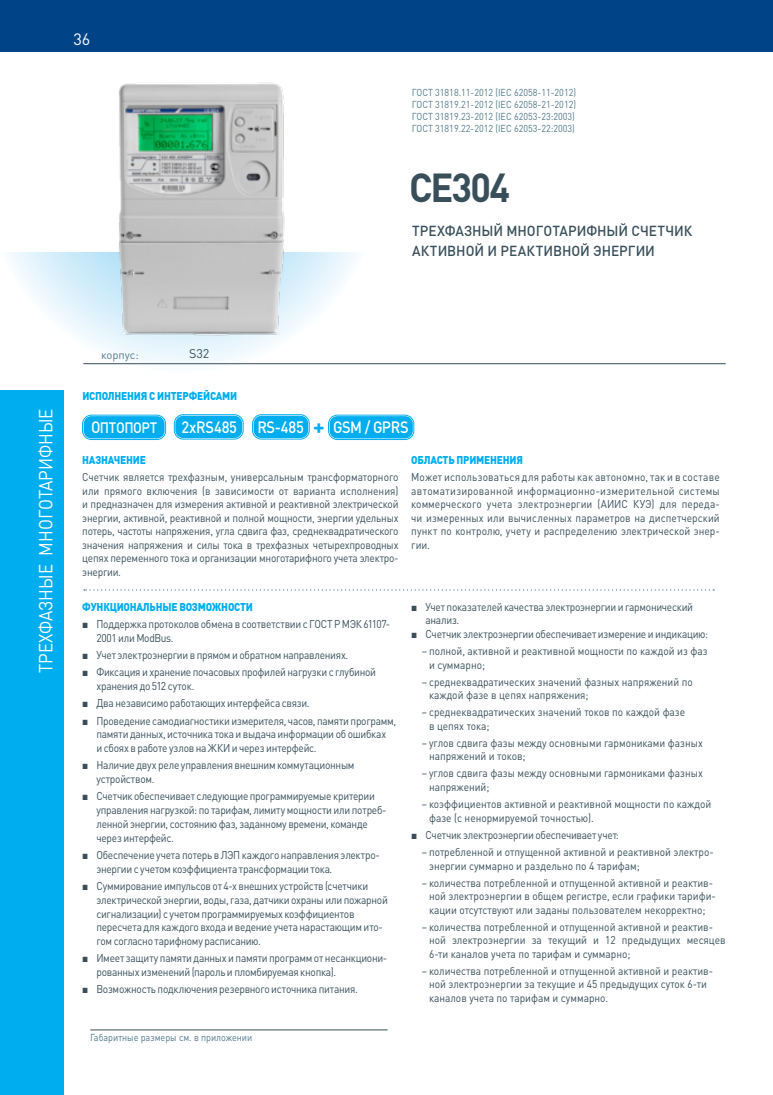
<style>
.page{position:relative;width:773px;height:1095px;background:#fff}
.page>*{position:absolute;margin:0;border:0;box-sizing:border-box;transform-origin:0 0}
.t1{font:700 40px "DIN Pro";letter-spacing:-.05em;color:#384f5a;scale:.95 1}
.t2{font:18.75px "DIN Pro";color:#fff;scale:.9 1}
.t3{font:500 16.25px "DIN Pro";letter-spacing:-.02em;color:#fff;scale:.9 1}
.t4{font:16.25px "DIN Pro";color:#fff}
.t5{font:500 15px "DIN Pro";letter-spacing:-.03em;color:#fff;scale:.9 1}
.t6{font:500 14.38px/20px "DIN Pro";color:#384f5a;scale:.95 1}
.t7{font:12.5px "DIN Pro";color:#384f5a}
.t8{font:11.25px/13.5px "DIN Pro";letter-spacing:-.015em;color:#384f5a;scale:.9 1}
.t9{font:900 11.25px "DIN Pro";letter-spacing:-.02em;color:#00aeef;scale:.9 1}
.t10{font:11.25px "DIN Pro";color:#51798b}
.t11{font:10px/12px "DIN Pro";color:#51798b;text-align:justify;scale:.9 1}
.s1{font-size:16.25px}
.s2{font-weight:700;font-size:21.25px;color:#00aeef}
.s3{font-family:"Arial"}
</style>
<div class="page">
<div style="left:0;top:0;width:772px;height:51px;background:#004387"></div>
<div style="left:0;top:390px;width:64px;height:704px;background:#00aeef"></div>
<svg style="left:9px;top:252px;width:423px;height:113px"></svg>
<hr style="left:83px;top:363px;width:642px;height:1px;background:#384f5a">
<hr style="left:90px;top:1030px;width:297px;height:1px;background:#384f5a">
<div style="left:84px;top:416px;width:80px;height:22px;background:#00aeef;border-radius:8px"></div>
<div style="left:82px;top:415px;width:84px;height:25px;border:1px solid #00aeef;border-radius:9px"></div>
<div style="left:84px;top:417px;width:80px;height:21px;border:1px solid #00aeef;border-radius:7px"></div>
<div style="left:175px;top:416px;width:67px;height:22px;background:#00aeef;border-radius:8px"></div>
<div style="left:174px;top:414px;width:69px;height:25px;border:1px solid #00aeef;border-radius:9px"></div>
<div style="left:176px;top:417px;width:65px;height:20px;border:1px solid #00aeef;border-radius:7px"></div>
<svg style="left:84px;top:589px;width:630px;height:2px"></svg>
<div style="left:329px;top:416px;width:83px;height:22px;background:#00aeef;border-radius:8px"></div>
<div style="left:328px;top:415px;width:86px;height:25px;border:1px solid #00aeef;border-radius:9px"></div>
<div style="left:330px;top:417px;width:82px;height:21px;border:1px solid #00aeef;border-radius:7px"></div>
<img style="left:101px;top:82px;width:193px;height:270px">
<div style="left:253px;top:416px;width:55px;height:22px;background:#00aeef;border-radius:8px"></div>
<div style="left:252px;top:414px;width:57px;height:25px;border:1px solid #00aeef;border-radius:9px"></div>
<div style="left:254px;top:417px;width:53px;height:20px;border:1px solid #00aeef;border-radius:7px"></div>
<h3 class="t4" style="left:73px;top:28px;width:18px">36</h3>
<p class="t11" style="left:411px;top:86px;width:184px">ГОСТ 31818.11-2012 (IEC 62058-11-2012)<br>ГОСТ 31819.21-2012 (IEC 62058-21-2012)<br>ГОСТ 31819.23-2012 (IEC 62053-23:2003)<br>ГОСТ 31819.22-2012 (IEC 62053-22:2003)</p>
<h1 class="t1" style="left:409px;top:161px;width:107px">СЕ304</h1>
<p class="t6" style="left:412px;top:221px;width:296px">ТРЕХФАЗНЫЙ МНОГОТАРИФНЫЙ СЧЕТЧИК<br>АКТИВНОЙ И РЕАКТИВНОЙ ЭНЕРГИИ</p>
<h2 class="t2" style="left:33px;top:673px;width:296px;rotate:-90deg">ТРЕХФАЗНЫЕ МНОГОТАРИФНЫЕ</h2>
<p class="t10" style="left:101px;top:347px;width:39px">корпус:</p>
<p class="t7" style="left:189px;top:345px;width:22px">S32</p>
<p class="t9" style="left:82px;top:388px;width:174px">ИСПОЛНЕНИЯ С ИНТЕРФЕЙСАМИ</p>
<h3 class="t5" style="left:91px;top:417px;width:75px"><span class="s1">О</span>ПТОПОРТ</h3>
<h3 class="t3" style="left:181px;top:416px;width:254px">2хRS485 RS-485 <span class="s2">+</span> GSM / GPRS</h3>
<p class="t9" style="left:82px;top:452px;width:72px">НАЗНАЧЕНИЕ</p>
<p class="t8" style="left:82px;top:470px;width:353px;text-align:justify">Счетчик является трехфазным, универсальным трансформаторного или прямого включения (в зависимости от варианта исполнения) и предназначен для измерения активной и реактивной электрической энергии, активной, реактивной и полной мощности, энергии удельных потерь, частоты напряжения, угла сдвига фаз, среднеквадратического значения напряжения и силы тока в трехфазных четырехпроводных цепях переменного тока и организации многотарифного учета электро&shy;энергии.</p>
<p class="t9" style="left:82px;top:599px;width:191px">ФУНКЦИОНАЛЬНЫЕ ВОЗМОЖНОСТИ</p>
<p class="t8" style="left:96px;top:616px;width:328px;text-indent:-14px"><span class="s3">■</span> Поддержка протоколов обмена в соответствии с ГОСТ Р МЭК 61107-<br>2001 или ModBus.</p>
<p class="t8" style="left:82px;top:648px;width:297px"><span class="s3">■</span> Учет электроэнергии в прямом и обратном направлениях.</p>
<p class="t8" style="left:96px;top:665px;width:312px;text-indent:-14px"><span class="s3">■</span> Фиксация и хранение почасовых профилей нагрузки с глубиной хранения до 512 суток.</p>
<p class="t8" style="left:82px;top:696px;width:254px"><span class="s3">■</span> Два независимо работающих интерфейса связи.</p>
<p class="t8" style="left:96px;top:713px;width:334px;text-indent:-14px"><span class="s3">■</span> Проведение самодиагностики измерителя, часов, памяти программ, памяти данных, источника тока и выдача информации об ошибках<br>и сбоях в работе узлов на ЖКИ и через интерфейс.</p>
<p class="t8" style="left:96px;top:758px;width:288px;text-indent:-14px"><span class="s3">■</span> Наличие двух реле управления внешним коммутационным устройством.</p>
<p class="t8" style="left:96px;top:789px;width:324px;text-indent:-14px"><span class="s3">■</span> Счетчик обеспечивает следующие программируемые критерии управления нагрузкой: по тарифам, лимиту мощности или потреб&shy;ленной энергии, состоянию фаз, заданному времени, команде через интерфейс.</p>
<p class="t8" style="left:96px;top:848px;width:316px;text-indent:-14px"><span class="s3">■</span> Обеспечение учета потерь в ЛЭП каждого направления электро&shy;энергии с учетом коэффициента трансформации тока.</p>
<p class="t8" style="left:96px;top:879px;width:325px;text-indent:-14px"><span class="s3">■</span> Суммирование импульсов от 4-х внешних устройств (счетчики электрической энергии, воды, газа, датчики охраны или пожарной сигнализации) с учетом программируемых коэффициентов пересчета для каждого входа и ведение учета нарастающим ито&shy;гом согласно тарифному расписанию.</p>
<p class="t8" style="left:96px;top:951px;width:324px;text-indent:-14px"><span class="s3">■</span> Имеет защиту памяти данных и памяти программ от несанкциони&shy;рованных изменений (пароль и пломбируемая кнопка).</p>
<p class="t8" style="left:82px;top:982px;width:307px"><span class="s3">■</span> Возможность подключения резервного источника питания.</p>
<p class="t11" style="left:90px;top:1031px;width:181px">Габаритные размеры см. в приложении</p>
<p class="t9" style="left:411px;top:452px;width:126px">ОБЛАСТЬ ПРИМЕНЕНИЯ</p>
<p class="t8" style="left:411px;top:470px;width:344px;text-align:justify">Может использоваться для работы как автономно, так и в составе автоматизированной информационно-измерительной системы коммерческого учета электроэнергии (АИИС КУЭ) для переда&shy;чи измеренных или вычисленных параметров на диспетчерский пункт по контролю, учету и распределению электрической энер&shy;гии.</p>
<p class="t8" style="left:425px;top:599px;width:299px;text-indent:-14px"><span class="s3">■</span> Учет показателей качества электроэнергии и гармонический анализ.</p>
<p class="t8" style="left:411px;top:627px;width:331px"><span class="s3">■</span> Счетчик электроэнергии обеспечивает измерение и индикацию:</p>
<p class="t8" style="left:429px;top:644px;width:311px;text-indent:-7px">– полной, активной и реактивной мощности по каждой из фаз и суммарно;</p>
<p class="t8" style="left:429px;top:674px;width:294px;text-indent:-7px">– среднеквадратических значений фазных напряжений по каждой фазе в цепях напряжения;</p>
<p class="t8" style="left:429px;top:705px;width:286px;text-indent:-7px">– среднеквадратических значений токов по каждой фазе в цепях тока;</p>
<p class="t8" style="left:429px;top:736px;width:306px;text-indent:-7px">– углов сдвига фазы между основными гармониками фазных напряжений и токов;</p>
<p class="t8" style="left:429px;top:766px;width:306px;text-indent:-7px">– углов сдвига фазы между основными гармониками фазных напряжений;</p>
<p class="t8" style="left:429px;top:796px;width:315px;text-indent:-7px">– коэффициентов активной и реактивной мощности по каждой фазе (с ненормируемой точностью).</p>
<p class="t8" style="left:411px;top:828px;width:232px"><span class="s3">■</span> Счетчик электроэнергии обеспечивает учет:</p>
<p class="t8" style="left:429px;top:845px;width:318px;text-indent:-7px">– потребленной и отпущенной активной и реактивной электро&shy;энергии суммарно и раздельно по 4 тарифам;</p>
<p class="t8" style="left:429px;top:875px;width:320px;text-indent:-7px">– количества потребленной и отпущенной активной и реактив&shy;ной электроэнергии в общем регистре, если графики тарифи&shy;кации отсутствуют или заданы пользователем некорректно;</p>
<p class="t8" style="left:429px;top:919px;width:331px;text-indent:-7px">– количества потребленной и отпущенной активной и реактив&shy;ной электроэнергии за текущий и 12 предыдущих месяцев<br>6-ти каналов учета по тарифам и суммарно;</p>
<p class="t8" style="left:429px;top:963px;width:317px;text-indent:-7px">– количества потребленной и отпущенной активной и реактив&shy;ной электроэнергии за текущие и 45 предыдущих суток 6-ти каналов учета по тарифам и суммарно.</p>
</div>
